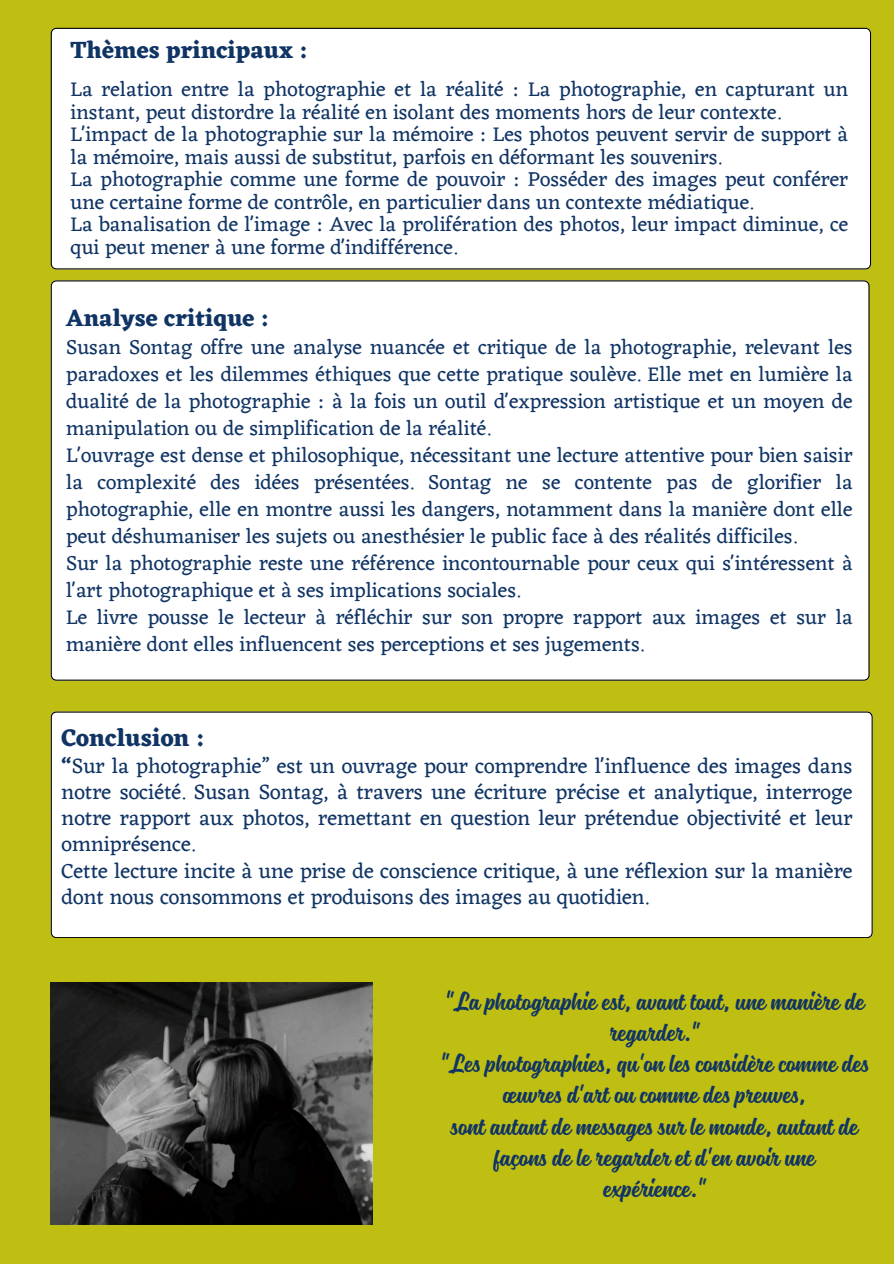
<style>
.page{position:relative;width:894px;height:1264px;background:#fff}
.page>*{position:absolute;margin:0;border:0;box-sizing:border-box;transform-origin:0 0}
.t1{font:700 31.5px/31px "Magneton";color:#103464;text-align:center}
.t2{font:700 24.6px "Eczar";color:#103464}
.t3{font:700 24px "Eczar";color:#103464}
.t4{font:21.6px/26.2px "Eczar";color:#103464;text-align:justify}
.t5{font:21px/27px "Eczar";color:#103464}
.s1{font-weight:700}
</style>
<div class="page">
<div style="left:0;top:0;width:893px;height:1263px;background:#bfbf13"></div>
<div style="left:51px;top:280px;width:818px;height:400px;background:#fff"></div>
<div style="left:51px;top:711px;width:821px;height:226px;background:#fff"></div>
<img style="left:51px;top:982px;width:321px;height:242px">
<div style="left:51px;top:28px;width:819px;height:241px;background:#fff"></div>
<p class="t3" style="left:71px;top:36px;width:239px">Thèmes principaux :</p>
<p class="t5" style="left:71px;top:78px;width:779px;line-height:22.5px">La relation entre la photographie et la réalité : La photographie, en capturant un instant, peut distordre la réalité en isolant des moments hors de leur contexte.</p>
<p class="t5" style="left:71px;top:123px;width:779px;line-height:22.5px">L'impact de la photographie sur la mémoire : Les photos peuvent servir de support à la mémoire, mais aussi de substitut, parfois en déformant les souvenirs.</p>
<p class="t5" style="left:71px;top:168px;width:779px;line-height:22.5px">La photographie comme une forme de pouvoir : Posséder des images peut conférer une certaine forme de contrôle, en particulier dans un contexte médiatique.</p>
<p class="t5" style="left:71px;top:213px;width:779px;line-height:22.5px">La banalisation de l'image : Avec la prolifération des photos, leur impact diminue, ce qui peut mener à une forme d'indifférence.</p>
<h2 class="t3" style="left:66px;top:304px;width:205px">Analyse critique :</h2>
<p class="t5" style="left:66px;top:333px;width:787px;text-align:justify">Susan Sontag offre une analyse nuancée et critique de la photographie, relevant les paradoxes et les dilemmes éthiques que cette pratique soulève. Elle met en lumière la dualité de la photographie : à la fois un outil d'expression artistique et un moyen de manipulation ou de simplification de la réalité.</p>
<p class="t5" style="left:66px;top:441px;width:787px;text-align:justify">L'ouvrage est dense et philosophique, nécessitant une lecture attentive pour bien saisir la complexité des idées présentées. Sontag ne se contente pas de glorifier la photographie, elle en montre aussi les dangers, notamment dans la manière dont elle peut déshumaniser les sujets ou anesthésier le public face à des réalités difficiles.</p>
<p class="t5" style="left:66px;top:549px;width:787px">Sur la photographie reste une référence incontournable pour ceux qui s'intéressent à l'art photographique et à ses implications sociales.</p>
<p class="t5" style="left:66px;top:603px;width:787px">Le livre pousse le lecteur à réfléchir sur son propre rapport aux images et sur la manière dont elles influencent ses perceptions et ses jugements.</p>
<p class="t2" style="left:62px;top:722px;width:145px">Conclusion :</p>
<p class="t4" style="left:62px;top:752px;width:792px"><span class="s1">“</span>Sur la photographie” est un ouvrage pour comprendre l'influence des images dans notre société. Susan Sontag, à travers une écriture précise et analytique, interroge notre rapport aux photos, remettant en question leur prétendue objectivité et leur omniprésence.</p>
<p class="t4" style="left:62px;top:857px;width:792px">Cette lecture incite à une prise de conscience critique, à une réflexion sur la manière dont nous consommons et produisons des images au quotidien.</p>
<p class="t1" style="left:439px;top:985px;width:430px">"La photographie est, avant tout, une manière de regarder."<br>"Les photographies, qu'on les considère comme des œuvres d'art ou comme des preuves,<br>sont autant de messages sur le monde, autant de façons de le regarder et d'en avoir une expérience."</p>
</div>
